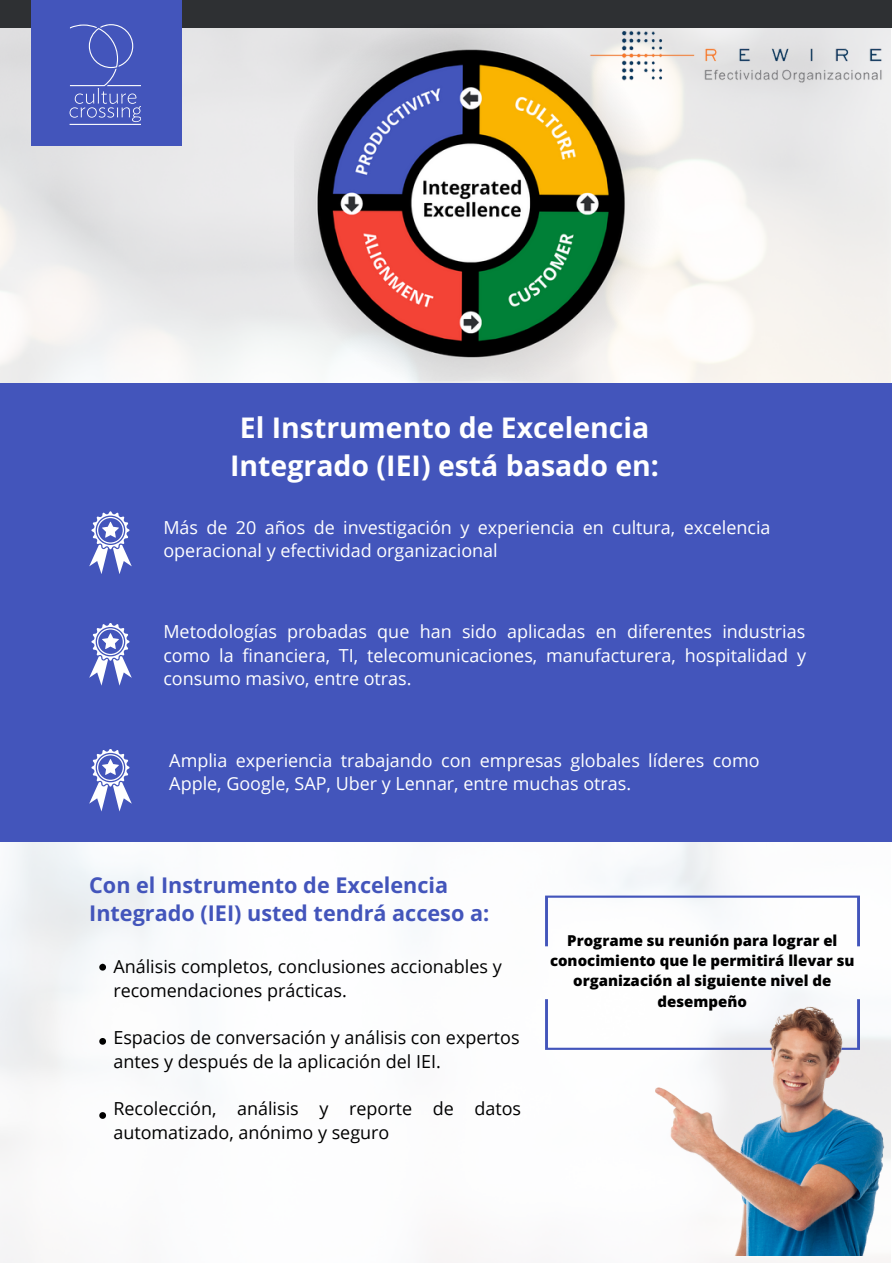
<style>
.page{position:relative;width:893px;height:1264px;background:#fff}
.page>*{position:absolute;margin:0;border:0;box-sizing:border-box;transform-origin:0 0}
.t1{font:700 28.5px/38.2px "Open Sans";color:#fff;text-align:center}
.t2{font:700 21.6px/28px "Open Sans";color:#4355bb}
.t3{font:18px/23.5px "Open Sans";color:#fff}
.t4{font:18px/23.5px "Open Sans";color:#000}
.t5{font:800 15px/20.2px "Open Sans";color:#000;text-align:center}
</style>
<div class="page">
<img style="left:0;top:28px;width:890px;height:1234px">
<div style="left:0;top:0;width:892px;height:28px;background:#2e3033"></div>
<div style="left:31px;top:0;width:151px;height:146px;background:#4355bb"></div>
<svg style="left:70px;top:24px;width:71px;height:101px"></svg>
<div style="left:0;top:383px;width:892px;height:460px;background:#4355bb"></div>
<svg style="left:89px;top:511px;width:43px;height:63px"></svg>
<svg style="left:89px;top:623px;width:43px;height:62px"></svg>
<svg style="left:89px;top:749px;width:43px;height:62px"></svg>
<svg style="left:545px;top:999px;width:71px;height:50px"></svg>
<svg style="left:545px;top:895px;width:314px;height:51px"></svg>
<img style="left:616px;top:992px;width:275px;height:263px">
<img style="left:294px;top:28px;width:384px;height:353px">
<svg style="left:99px;top:963px;width:7px;height:7px"></svg>
<svg style="left:99px;top:1037px;width:7px;height:7px"></svg>
<svg style="left:99px;top:1112px;width:7px;height:6px"></svg>
<img style="left:578px;top:28px;width:313px;height:61px">
<h1 class="t1" style="left:230px;top:408px;width:430px">El Instrumento de Excelencia<br>Integrado (IEI) está basado en:</h1>
<p class="t3" style="left:163px;top:515px;width:608px">Más de 20 años de investigación y experiencia en cultura, excelencia operacional y efectividad organizacional</p>
<p class="t3" style="left:163px;top:619px;width:644px;text-align:justify">Metodologías probadas que han sido aplicadas en diferentes industrias como la financiera, TI, telecomunicaciones, manufacturera, hospitalidad y consumo masivo, entre otras.</p>
<p class="t3" style="left:169px;top:748px;width:592px">Amplia experiencia trabajando con empresas globales líderes como<br>Apple, Google, SAP, Uber y Lennar, entre muchas otras.</p>
<p class="t2" style="left:89px;top:870px;width:401px">Con el Instrumento de Excelencia<br>Integrado (IEI) usted tendrá acceso a:</p>
<p class="t4" style="left:113px;top:954px;width:390px">Análisis completos, conclusiones accionables y recomendaciones prácticas.</p>
<p class="t4" style="left:113px;top:1025px;width:407px">Espacios de conversación y análisis con expertos antes y después de la aplicación del IEI.</p>
<p class="t4" style="left:113px;top:1096px;width:409px">Recolección, análisis y reporte de datos automatizado, anónimo y seguro</p>
<p class="t5" style="left:550px;top:929px;width:306px">Programe su reunión para lograr el conocimiento que le permitirá llevar su organización al siguiente nivel de desempeño</p>
</div>
